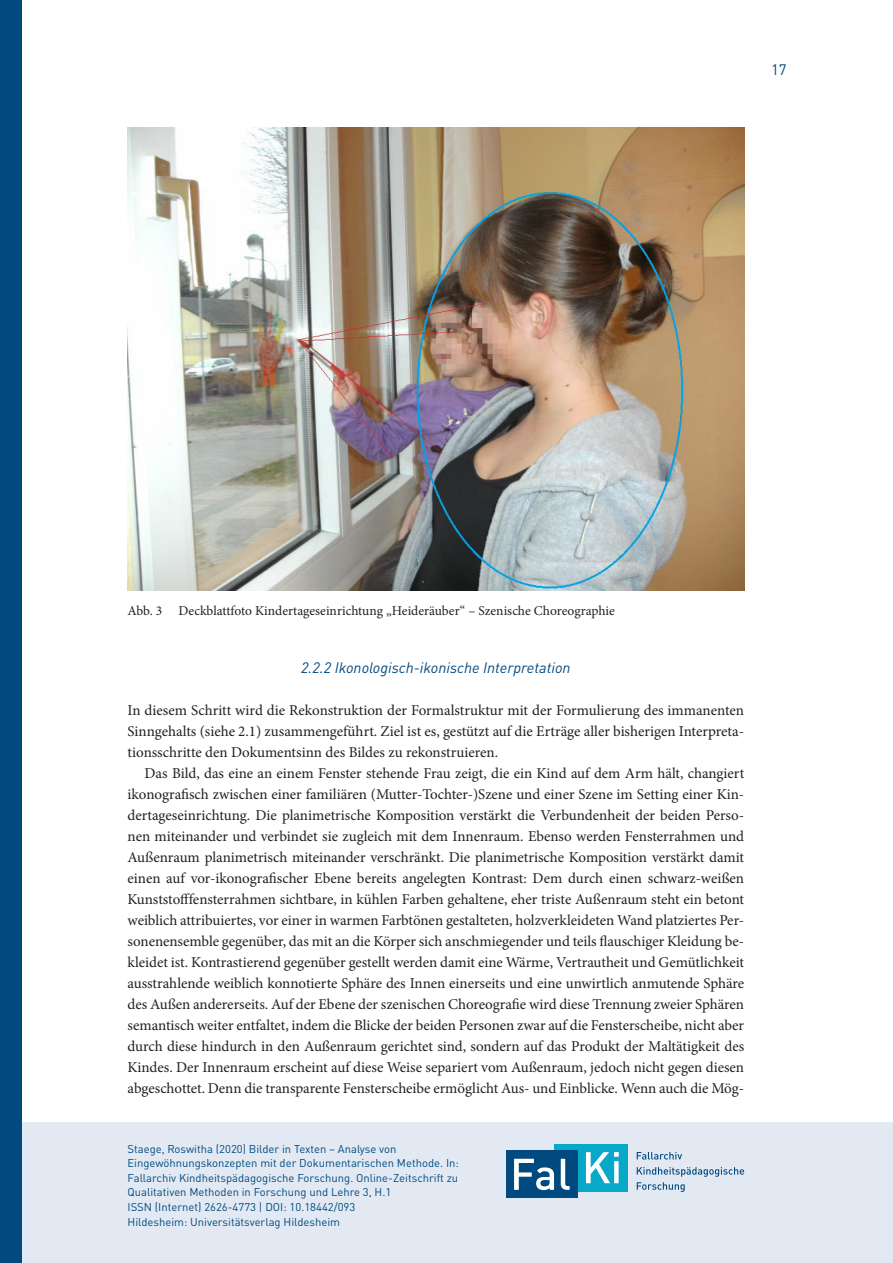
<style>
.page{position:relative;width:893px;height:1263px;background:#fff}
.page>*{position:absolute;margin:0;border:0;box-sizing:border-box;transform-origin:0 0}
.Standard__nachfolgen{font:15px/21px "Minion Pro";color:#231f20;text-align:justify}
.Überschrift_4{font:italic 15px "DIN Pro";color:#004a7f}
.t1{font:15px "DIN Pro";color:#004a7f}
.Beschriftung__Abbild{font:13.5px "Minion Pro";letter-spacing:-.005em;color:#231f20}
.t2{font:11.25px/14.7px "DIN Pro";color:#004a7f}
</style>
<div class="page">
<div style="left:0;top:1123px;width:893px;height:140px;background:#e3e9f3"></div>
<div style="left:554px;top:1144px;width:74px;height:47px;background:#08a8c9"></div>
<div style="left:506px;top:1150px;width:72px;height:48px;background:#004a7f"></div>
<svg style="left:586px;top:1152px;width:33px;height:31px"></svg>
<svg style="left:637px;top:1167px;width:107px;height:25px"></svg>
<svg style="left:637px;top:1152px;width:45px;height:7px"></svg>
<svg style="left:514px;top:1159px;width:56px;height:31px"></svg>
<img style="left:128px;top:128px;width:616px;height:462px">
<div style="left:0;top:0;width:21px;height:1263px;background:#004a80"></div>
<p class="t1" style="left:771px;top:58px;width:17px">17</p>
<p class="Beschriftung__Abbild" style="left:128px;top:602px;width:489px">Abb. 3 Deckblattfoto Kindertageseinrichtung „Heideräuber“ – Szenische Choreographie</p>
<p class="Überschrift_4" style="left:301px;top:656px;width:271px">2.2.2 Ikonologisch-ikonische Interpretation</p>
<p class="Standard__nachfolgen" style="left:128px;top:700px;width:618px">In diesem Schritt wird die Rekonstruktion der Formalstruktur mit der Formulierung des immanenten Sinngehalts (siehe 2.1) zusammengeführt. Ziel ist es, gestützt auf die Erträge aller bisherigen Interpreta&shy;tionsschritte den Dokumentsinn des Bildes zu rekonstruieren.</p>
<p class="Standard__nachfolgen" style="left:128px;top:763px;width:618px;text-indent:17px">Das Bild, das eine an einem Fenster stehende Frau zeigt, die ein Kind auf dem Arm hält, changiert ikonografisch zwischen einer familiären (Mutter-Tochter-)Szene und einer Szene im Setting einer Kin&shy;dertageseinrichtung. Die planimetrische Komposition verstärkt die Verbundenheit der beiden Perso&shy;nen miteinander und verbindet sie zugleich mit dem Innenraum. Ebenso werden Fensterrahmen und Außenraum planimetrisch miteinander verschränkt. Die planimetrische Komposition verstärkt damit einen auf vor-ikonografischer Ebene bereits angelegten Kontrast: Dem durch einen schwarz-weißen Kunststofffensterrahmen sichtbare, in kühlen Farben gehaltene, eher triste Außenraum steht ein betont weiblich attribuiertes, vor einer in warmen Farbtönen gestalteten, holzverkleideten Wand platziertes Per&shy;sonenensemble gegenüber, das mit an die Körper sich anschmiegender und teils flauschiger Kleidung be&shy;kleidet ist. Kontrastierend gegenüber gestellt werden damit eine Wärme, Vertrautheit und Gemütlichkeit ausstrahlende weiblich konnotierte Sphäre des Innen einerseits und eine unwirtlich anmutende Sphäre des Außen andererseits. Auf der Ebene der szenischen Choreografie wird diese Trennung zweier Sphären semantisch weiter entfaltet, indem die Blicke der beiden Personen zwar auf die Fensterscheibe, nicht aber durch diese hindurch in den Außenraum gerichtet sind, sondern auf das Produkt der Maltätigkeit des Kindes. Der Innenraum erscheint auf diese Weise separiert vom Außenraum, jedoch nicht gegen diesen abgeschottet. Denn die transparente Fensterscheibe ermöglicht Aus- und Einblicke. Wenn auch die Mög-</p>
<p class="t2" style="left:128px;top:1140px;width:333px">Staege, Roswitha (2020) Bilder in Texten – Analyse von Eingewöhnungskonzepten mit der Dokumentarischen Methode. In:<br>Fallarchiv Kindheitspädagogische Forschung. Online-Zeitschrift zu Qualitativen Methoden in Forschung und Lehre 3, H.1<br>ISSN (Internet) 2626-4773 | DOI: 10.18442/093<br>Hildesheim: Universitätsverlag Hildesheim</p>
</div>
